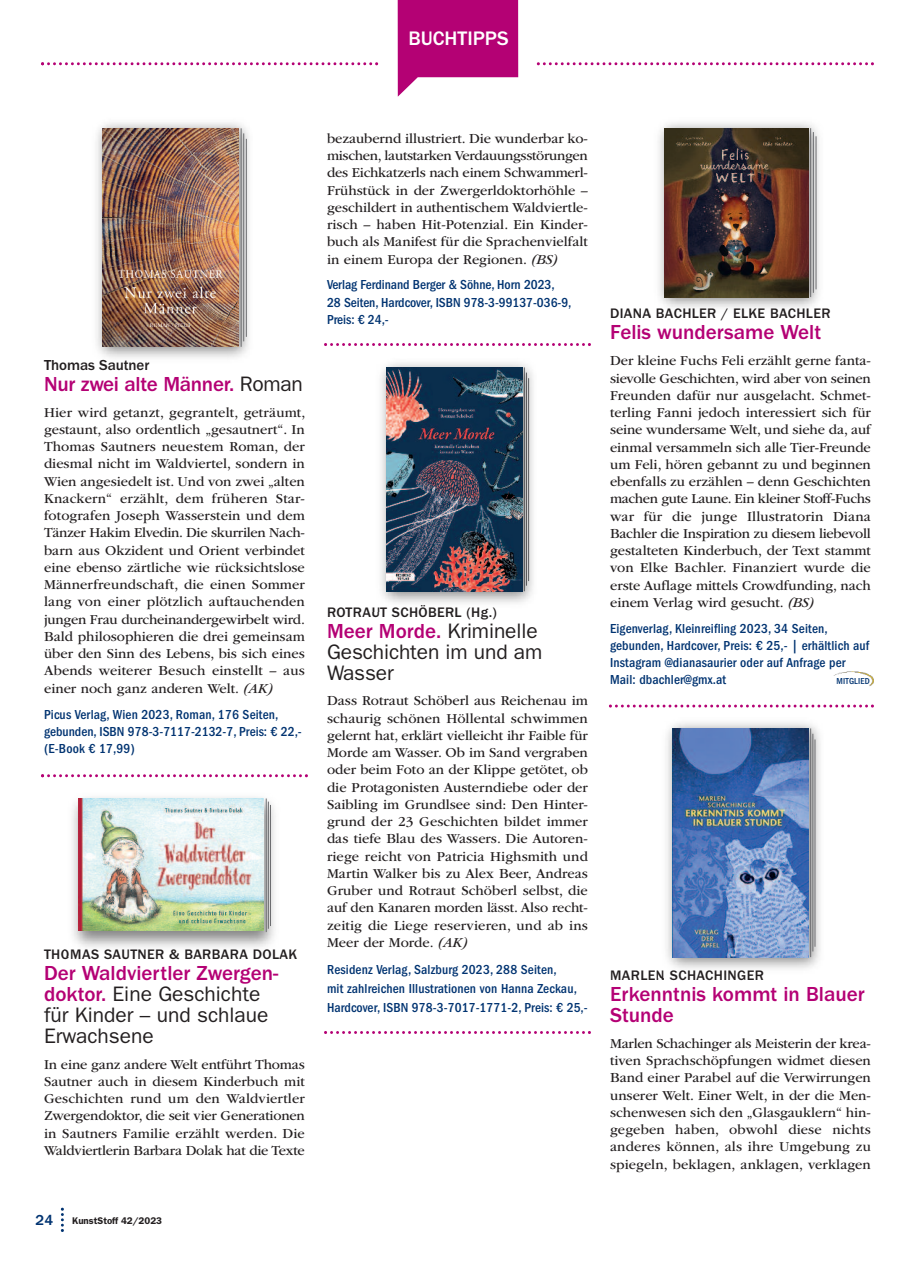
<style>
.page{position:relative;width:915px;height:1263px;background:#fff}
.page>*{position:absolute;margin:0;border:0;box-sizing:border-box;transform-origin:0 0}
.t1{font:21px/21px "ITC Franklin Gothic Std";color:#231f20}
.t2{font:500 21px/21px "ITC Franklin Gothic Std";color:#b40174}
.t3{font:500 20.25px "ITC Franklin Gothic Std";color:#fff}
.t4{font:500 15px "ITC Franklin Gothic Std";letter-spacing:-.005em;color:#231f20}
.t5{font:500 15px "ITC Franklin Gothic Std";color:#013371}
.t6{font:14.25px/17.2px "ITC Garamond Std";color:#231f20;text-align:justify}
.t7{font:500 14.25px "ITC Franklin Gothic Std";letter-spacing:.025em;color:#231f20}
.t8{font:500 condensed 13.5px/17.2px "ITC Franklin Gothic Std";letter-spacing:.01em;color:#013371}
.t9{font:600 9.75px "ITC Franklin Gothic Std";color:#231f20}
.t10{font:500 condensed 9px "ITC Franklin Gothic Std";letter-spacing:.025em;color:#013371}
.s1{font-weight:400;color:#231f20}
.s2{font-style:italic}
.s3{font-weight:500;color:#b40174}
</style>
<div class="page">
<svg style="left:41px;top:774px;width:267px;height:3px"></svg>
<img style="left:658px;top:123px;width:161px;height:185px">
<img style="left:664px;top:128px;width:144px;height:169px">
<img style="left:96px;top:122px;width:153px;height:236px">
<img style="left:102px;top:128px;width:136px;height:219px">
<img style="left:381px;top:362px;width:152px;height:241px">
<img style="left:386px;top:367px;width:136px;height:224px">
<svg style="left:324px;top:343px;width:266px;height:3px"></svg>
<img style="left:72px;top:797px;width:203px;height:151px">
<img style="left:78px;top:798px;width:186px;height:133px">
<svg style="left:324px;top:1031px;width:266px;height:3px"></svg>
<hr style="left:266px;top:798px;width:1px;height:134px;background:#6c6d70">
<hr style="left:268px;top:802px;width:1px;height:127px;background:#6c6d70">
<hr style="left:270px;top:805px;width:1px;height:121px;background:#6c6d70">
<hr style="left:241px;top:128px;width:1px;height:219px;background:#6c6d70">
<hr style="left:243px;top:133px;width:1px;height:208px;background:#6c6d70">
<hr style="left:246px;top:139px;width:1px;height:198px;background:#6c6d70">
<hr style="left:810px;top:128px;width:1px;height:169px;background:#6c6d70">
<hr style="left:812px;top:132px;width:1px;height:161px;background:#6c6d70">
<hr style="left:815px;top:136px;width:1px;height:153px;background:#6c6d70">
<svg style="left:61px;top:1208px;width:3px;height:24px"></svg>
<svg style="left:609px;top:704px;width:264px;height:3px"></svg>
<img style="left:833px;top:671px;width:40px;height:15px">
<img style="left:666px;top:722px;width:155px;height:247px">
<img style="left:672px;top:728px;width:136px;height:229px">
<hr style="left:810px;top:728px;width:1px;height:229px;background:#6c6d70">
<hr style="left:812px;top:734px;width:1px;height:217px;background:#6c6d70">
<hr style="left:814px;top:739px;width:1px;height:208px;background:#6c6d70">
<svg style="left:41px;top:62px;width:337px;height:3px"></svg>
<svg style="left:397px;top:0;width:121px;height:97px"></svg>
<svg style="left:536px;top:62px;width:337px;height:3px"></svg>
<h2 class="t3" style="left:408px;top:32px;width:102px">BUCHTIPPS</h2>
<p class="t4" style="left:44px;top:360px;width:107px">Thomas Sautner</p>
<h1 class="t2" style="left:44px;top:375px;width:260px">Nur zwei alte Männer. <span class="s1">Roman</span></h1>
<p class="t6" style="left:44px;top:405px;width:263px">Hier wird getanzt, gegrantelt, geträumt, gestaunt, also ordentlich „gesautnert“. In Thomas Sautners neuestem Roman, der diesmal nicht im Waldviertel, sondern in Wien angesiedelt ist. Und von zwei „alten Knackern“ erzählt, dem früheren Star&shy;fotografen Joseph Wasserstein und dem Tänzer Hakim Elvedin. Die skurrilen Nach&shy;barn aus Okzident und Orient verbindet eine ebenso zärtliche wie rücksichtslose Männerfreundschaft, die einen Sommer lang von einer plötzlich auftauchenden jungen Frau durcheinandergewirbelt wird.<br>Bald philosophieren die drei gemeinsam über den Sinn des Lebens, bis sich eines Abends weiterer Besuch einstellt – aus einer noch ganz anderen Welt. <span class="s2">(AK)</span></p>
<p class="t8" style="left:44px;top:707px;width:259px">Picus Verlag, Wien 2023, Roman, 176 Seiten, gebunden, iSBN 978-3-7117-2132-7, Preis: € 22,- (e-Book € 17,99)</p>
<p class="t7" style="left:44px;top:949px;width:254px">THOMAS SAUTNER &amp; BARBARA DOLAK</p>
<h1 class="t1" style="left:44px;top:964px;width:236px"><span class="s3">Der Waldviertler Zwergen&shy;doktor.</span> Eine Geschichte für Kinder – und schlaue<br>Erwachsene</h1>
<p class="t6" style="left:44px;top:1056px;width:262px">In eine ganz andere Welt entführt Thomas Sautner auch in diesem Kinderbuch mit Geschichten rund um den Waldviertler Zwergendoktor, die seit vier Generationen in Sautners Familie erzählt werden. Die Waldviertlerin Barbara Dolak hat die Texte</p>
<p class="t5" style="left:36px;top:1215px;width:19px">24</p>
<p class="t9" style="left:72px;top:1217px;width:91px">KunstStoff 42/2023</p>
<p class="t6" style="left:327px;top:131px;width:262px">bezaubernd illustriert. Die wunderbar ko&shy;mischen, lautstarken Verdauungsstörungen des Eichkatzerls nach einem Schwammerl-Frühstück in der Zwergerldoktorhöhle – geschildert in authentischem Waldviertle&shy;risch – haben Hit-Potenzial. Ein Kinder&shy;buch als Manifest für die Sprachenvielfalt in einem Europa der Regionen. <span class="s2">(BS)</span></p>
<p class="t8" style="left:327px;top:277px;width:246px">Verlag Ferdinand Berger &amp; Söhne, Horn 2023,<br>28 Seiten, Hardcover, iSBN 978-3-99137-036-9,<br>Preis: € 24,-</p>
<p class="t7" style="left:327px;top:607px;width:171px">ROTRAUT SCHÖBERL (Hg.)</p>
<h1 class="t1" style="left:327px;top:622px;width:217px"><span class="s3">Meer Morde.</span> Kriminelle<br>Geschichten im und am<br>Wasser</h1>
<p class="t6" style="left:327px;top:693px;width:262px">Dass Rotraut Schöberl aus Reichenau im schaurig schönen Höllental schwimmen gelernt hat, erklärt vielleicht ihr Faible für Morde am Wasser. Ob im Sand vergraben oder beim Foto an der Klippe getötet, ob die Protagonisten Austerndiebe oder der Saibling im Grundlsee sind: Den Hinter&shy;grund der 23 Geschichten bildet immer das tiefe Blau des Wassers. Die Autoren&shy;riege reicht von Patricia Highsmith und Martin Walker bis zu Alex Beer, Andreas Gruber und Rotraut Schöberl selbst, die auf den Kanaren morden lässt. Also recht&shy;zeitig die Liege reservieren, und ab ins Meer der Morde. <span class="s2">(AK)</span></p>
<p class="t8" style="left:327px;top:961px;width:262px;line-height:18.8px">Residenz Verlag, Salzburg 2023, 288 Seiten,<br>mit zahlreichen illustrationen von Hanna Zeckau,<br>Hardcover, iSBN 978-3-7017-1771-2, Preis: € 25,-</p>
<p class="t7" style="left:610px;top:309px;width:222px">DIANA BACHLER / ELKE BACHLER</p>
<h1 class="t2" style="left:610px;top:324px;width:212px">Felis wundersame Welt</h1>
<p class="t6" style="left:610px;top:353px;width:262px">Der kleine Fuchs Feli erzählt gerne fanta&shy;sievolle Geschichten, wird aber von seinen Freunden dafür nur ausgelacht. Schmet&shy;terling Fanni jedoch interessiert sich für seine wundersame Welt, und siehe da, auf einmal versammeln sich alle Tier-Freunde um Feli, hören gebannt zu und beginnen ebenfalls zu erzählen – denn Geschichten machen gute Laune. Ein kleiner Stoff-Fuchs war für die junge Illustratorin Diana Bachler die Inspiration zu diesem liebevoll gestalteten Kinderbuch, der Text stammt von Elke Bachler. Finanziert wurde die erste Auflage mittels Crowdfunding, nach einem Verlag wird gesucht. <span class="s2">(BS)</span></p>
<p class="t8" style="left:610px;top:621px;width:261px">eigenverlag, Kleinreifling 2023, 34 Seiten, gebunden, Hardcover, Preis: € 25,- | erhältlich auf instagram @dianasaurier oder auf Anfrage per Mail: dbachler@gmx.at</p>
<p class="t10" style="left:836px;top:678px;width:35px">Mitglied</p>
<p class="t7" style="left:610px;top:970px;width:155px">MARLEN SCHACHINGER</p>
<h1 class="t2" style="left:610px;top:985px;width:256px">Erkenntnis kommt in Blauer<br>Stunde</h1>
<p class="t6" style="left:610px;top:1036px;width:262px">Marlen Schachinger als Meisterin der krea&shy;tiven Sprachschöpfungen widmet diesen Band einer Parabel auf die Verwirrungen unserer Welt. Einer Welt, in der die Men&shy;schenwesen sich den „Glasgauklern“ hin&shy;gegeben haben, obwohl diese nichts anderes können, als ihre Umgebung zu spiegeln, beklagen, anklagen, verklagen</p>
</div>
